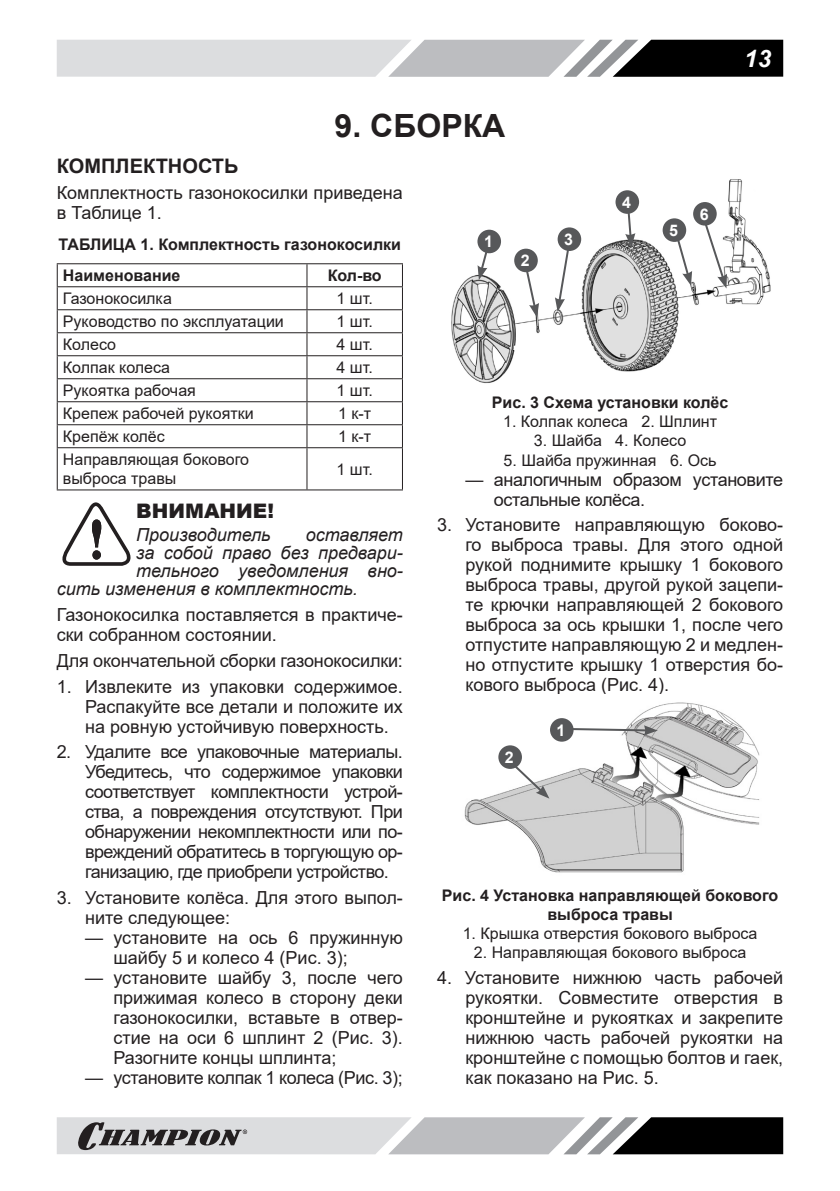
<style>
.page{position:relative;width:840px;height:1191px;background:#fff}
.page>*{position:absolute;margin:0;border:0;box-sizing:border-box;transform-origin:0 0}
.Заголовок_1{font:700 32px "Arial";color:#231f20}
.t1{font:italic 700 24px "Arial";color:#fff}
.Заголовок2{font:700 20px "Arial";color:#231f20}
.ВНИМАНИЕ{font:900 20px "Arial";color:#231f20}
.Текст_список{font:18px/20px "Arial";color:#231f20;text-align:justify}
.Текст_основной{font:18px/20px "Arial";color:#231f20}
.ВНИМАНИЕ_ТЕКСТ{font:italic 18px "Arial";color:#231f20}
.Текст_список-2{font:18px/20px "Arial";letter-spacing:-.02em;color:#231f20}
.table_p_left{font:16px/19.2px "Arial";color:#231f20}
.РИСУНОК_список_по_центру{font:16px "Arial";color:#231f20}
.РИСУНОК{font:700 16px/19.2px "Arial";color:#231f20;text-align:center}
.table_h{font:700 16px "Arial";color:#231f20}
.Заголовок_1-2{font:700 16px "Arial";color:#fff}
</style>
<div class="page">
<svg style="left:57px;top:40px;width:725px;height:37px;background:#a7a8aa"></svg>
<svg style="left:57px;top:1117px;width:725px;height:37px;background:#9c9d9e"></svg>
<hr style="left:57px;top:263px;width:250px;height:1px;background:#231f20">
<hr style="left:307px;top:263px;width:96px;height:1px;background:#231f20">
<hr style="left:57px;top:286px;width:250px;height:1px;background:#231f20">
<hr style="left:307px;top:286px;width:96px;height:1px;background:#231f20">
<hr style="left:57px;top:309px;width:250px;height:1px;background:#231f20">
<hr style="left:307px;top:309px;width:96px;height:1px;background:#231f20">
<hr style="left:57px;top:332px;width:250px;height:1px;background:#231f20">
<hr style="left:307px;top:332px;width:96px;height:1px;background:#231f20">
<hr style="left:57px;top:355px;width:250px;height:1px;background:#231f20">
<hr style="left:307px;top:355px;width:96px;height:1px;background:#231f20">
<hr style="left:57px;top:378px;width:250px;height:1px;background:#231f20">
<hr style="left:307px;top:378px;width:96px;height:1px;background:#231f20">
<hr style="left:57px;top:401px;width:250px;height:1px;background:#231f20">
<hr style="left:307px;top:401px;width:96px;height:1px;background:#231f20">
<hr style="left:57px;top:424px;width:250px;height:1px;background:#231f20">
<svg style="left:57px;top:264px;width:1px;height:183px"></svg>
<hr style="left:307px;top:424px;width:96px;height:1px;background:#231f20">
<svg style="left:306px;top:264px;width:1px;height:183px"></svg>
<svg style="left:402px;top:264px;width:1px;height:183px"></svg>
<hr style="left:57px;top:447px;width:250px;height:1px;background:#231f20">
<hr style="left:57px;top:448px;width:1px;height:41px;background:#231f20">
<hr style="left:307px;top:447px;width:96px;height:1px;background:#231f20">
<hr style="left:306px;top:448px;width:1px;height:41px;background:#231f20">
<hr style="left:402px;top:448px;width:1px;height:41px;background:#231f20">
<hr style="left:57px;top:489px;width:250px;height:1px;background:#231f20">
<hr style="left:307px;top:489px;width:96px;height:1px;background:#231f20">
<svg style="left:62px;top:502px;width:69px;height:64px"></svg>
<img style="left:451px;top:179px;width:320px;height:205px">
<svg style="left:477px;top:245px;width:14px;height:35px"></svg>
<svg style="left:522px;top:258px;width:16px;height:59px"></svg>
<svg style="left:554px;top:237px;width:18px;height:75px"></svg>
<svg style="left:625px;top:211px;width:10px;height:36px"></svg>
<svg style="left:672px;top:226px;width:19px;height:60px"></svg>
<svg style="left:700px;top:213px;width:26px;height:75px"></svg>
<div style="left:514px;top:249px;width:23px;height:23px;background:#57585a;border-radius:50%"></div>
<div style="left:477px;top:230px;width:23px;height:23px;background:#57585a;border-radius:50%"></div>
<div style="left:557px;top:227px;width:24px;height:24px;background:#57585a;border-radius:50%"></div>
<div style="left:662px;top:218px;width:23px;height:24px;background:#57585a;border-radius:50%"></div>
<div style="left:692px;top:202px;width:24px;height:24px;background:#57585a;border-radius:50%"></div>
<div style="left:615px;top:190px;width:23px;height:24px;background:#57585a;border-radius:50%"></div>
<img style="left:464px;top:702px;width:296px;height:171px">
<svg style="left:572px;top:725px;width:85px;height:10px"></svg>
<svg style="left:507px;top:758px;width:42px;height:40px"></svg>
<div style="left:498px;top:745px;width:23px;height:24px;background:#57585a;border-radius:50%"></div>
<div style="left:549px;top:718px;width:24px;height:23px;background:#57585a;border-radius:50%"></div>
<p class="Заголовок_1" style="left:334px;top:103px;width:172px">9. СБОРКА</p>
<h2 class="t1" style="left:743px;top:42px;width:28px">13</h2>
<p class="Заголовок2" style="left:57px;top:152px;width:183px">КОМПЛЕКТНОСТЬ</p>
<p class="Текст_основной" style="left:57px;top:183px;width:347px">Комплектность газонокосилки приведена в Таблице 1.</p>
<p class="РИСУНОК" style="left:59px;top:234px;width:344px">ТАБЛИЦА 1. Комплектность газонокосилки</p>
<p class="table_h" style="left:63px;top:264px;width:119px">Наименование</p>
<p class="table_h" style="left:327px;top:264px;width:56px">Кол-во</p>
<p class="table_p_left" style="left:63px;top:289px;width:110px">Газонокосилка</p>
<p class="table_p_left" style="left:336px;top:289px;width:38px">1 шт.</p>
<p class="table_p_left" style="left:63px;top:312px;width:222px">Руководство по эксплуатации</p>
<p class="table_p_left" style="left:336px;top:312px;width:38px">1 шт.</p>
<p class="table_p_left" style="left:63px;top:335px;width:55px">Колесо</p>
<p class="table_p_left" style="left:336px;top:335px;width:38px">4 шт.</p>
<p class="table_p_left" style="left:63px;top:358px;width:109px">Колпак колеса</p>
<p class="table_p_left" style="left:336px;top:358px;width:38px">4 шт.</p>
<p class="table_p_left" style="left:63px;top:381px;width:134px">Рукоятка рабочая</p>
<p class="table_p_left" style="left:336px;top:381px;width:38px">1 шт.</p>
<p class="table_p_left" style="left:63px;top:404px;width:192px">Крепеж рабочей рукоятки</p>
<p class="table_p_left" style="left:338px;top:404px;width:35px">1 к-т</p>
<p class="table_p_left" style="left:63px;top:427px;width:103px">Крепёж колёс</p>
<p class="table_p_left" style="left:338px;top:427px;width:35px">1 к-т</p>
<p class="table_p_left" style="left:63px;top:450px;width:187px">Направляющая бокового выброса травы</p>
<p class="table_p_left" style="left:336px;top:459px;width:38px">1 шт.</p>
<p class="ВНИМАНИЕ" style="left:136px;top:496px;width:139px">ВНИМАНИЕ!</p>
<p class="ВНИМАНИЕ_ТЕКСТ" style="left:136px;top:523px;width:136px">Производитель</p>
<p class="ВНИМАНИЕ_ТЕКСТ" style="left:305px;top:523px;width:99px">оставляет</p>
<p class="ВНИМАНИЕ_ТЕКСТ" style="left:136px;top:541px;width:268px">за собой право без предвари-</p>
<p class="ВНИМАНИЕ_ТЕКСТ" style="left:136px;top:559px;width:268px">тельного уведомления вно-</p>
<p class="ВНИМАНИЕ_ТЕКСТ" style="left:57px;top:577px;width:302px">сить изменения в комплектность.</p>
<p class="Текст_основной" style="left:57px;top:605px;width:347px">Газонокосилка поставляется в практиче&shy;ски собранном состоянии.</p>
<p class="Текст_основной" style="left:57px;top:650px;width:347px">Для окончательной сборки газонокосилки:</p>
<p class="Текст_список" style="left:85px;top:676px;width:319px;text-indent:-28px">1. Извлеките из упаковки содержимое.<br>Распакуйте все детали и положите их на ровную устойчивую поверхность.</p>
<p class="Текст_список" style="left:85px;top:742px;width:319px;text-indent:-28px">2. Удалите все упаковочные материалы.<br>Убедитесь, что содержимое упаковки соответствует комплектности устрой&shy;ства, а повреждения отсутствуют. При обнаружении некомплектности или по&shy;вреждений обратитесь в торгующую ор&shy;ганизацию, где приобрели устройство.</p>
<p class="Текст_список" style="left:85px;top:887px;width:319px;text-indent:-28px">3. Установите колёса. Для этого выпол&shy;ните следующее:</p>
<p class="Текст_список" style="left:113px;top:927px;width:291px;text-indent:-28px">— установите на ось 6 пружинную шайбу 5 и колесо 4 (Рис. 3);</p>
<p class="Текст_список" style="left:113px;top:967px;width:291px;text-indent:-28px">— установите шайбу 3, после чего прижимая колесо в сторону деки газонокосилки, вставьте в отвер&shy;стие на оси 6 шплинт 2 (Рис. 3).<br>Разогните концы шплинта;</p>
<p class="Текст_список-2" style="left:85px;top:1067px;width:319px">— установите колпак 1 колеса (Рис. 3);</p>
<p class="Заголовок_1-2" style="left:483px;top:230px;width:10px">1</p>
<p class="Заголовок_1-2" style="left:564px;top:228px;width:10px">3</p>
<p class="Заголовок_1-2" style="left:520px;top:249px;width:10px">2</p>
<p class="Заголовок_1-2" style="left:621px;top:191px;width:10px">4</p>
<p class="Заголовок_1-2" style="left:668px;top:219px;width:10px">5</p>
<p class="Заголовок_1-2" style="left:699px;top:203px;width:10px">6</p>
<p class="РИСУНОК" style="left:491px;top:393px;width:238px">Рис. 3 Схема установки колёс</p>
<p class="РИСУНОК_список_по_центру" style="left:503px;top:410px;width:215px">1. Колпак колеса 2. Шплинт</p>
<p class="РИСУНОК_список_по_центру" style="left:533px;top:430px;width:154px">3. Шайба 4. Колесо</p>
<p class="РИСУНОК_список_по_центру" style="left:503px;top:449px;width:214px">5. Шайба пружинная 6. Ось</p>
<p class="Текст_список-2" style="left:493px;top:469px;width:291px;text-indent:-28px">— аналогичным образом установите остальные колёса.</p>
<p class="Текст_список" style="left:465px;top:515px;width:319px;text-indent:-28px">3. Установите направляющую боково&shy;го выброса травы. Для этого одной рукой поднимите крышку 1 бокового выброса травы, другой рукой зацепи&shy;те крючки направляющей 2 бокового выброса за ось крышки 1, после чего отпустите направляющую 2 и медлен&shy;но отпустите крышку 1 отверстия бо&shy;кового выброса (Рис. 4).</p>
<p class="Заголовок_1-2" style="left:504px;top:746px;width:10px">2</p>
<p class="Заголовок_1-2" style="left:556px;top:719px;width:10px">1</p>
<p class="РИСУНОК" style="left:441px;top:885px;width:338px">Рис. 4 Установка направляющей бокового выброса травы</p>
<p class="РИСУНОК_список_по_центру" style="left:462px;top:922px;width:296px">1. Крышка отверстия бокового выброса</p>
<p class="РИСУНОК_список_по_центру" style="left:473px;top:941px;width:274px">2. Направляющая бокового выброса</p>
<p class="Текст_список" style="left:465px;top:967px;width:319px;text-indent:-28px">4. Установите нижнюю часть рабочей рукоятки. Совместите отверстия в кронштейне и рукоятках и закрепите нижнюю часть рабочей рукоятки на кронштейне с помощью болтов и гаек, как показано на Рис. 5.</p>
</div>
